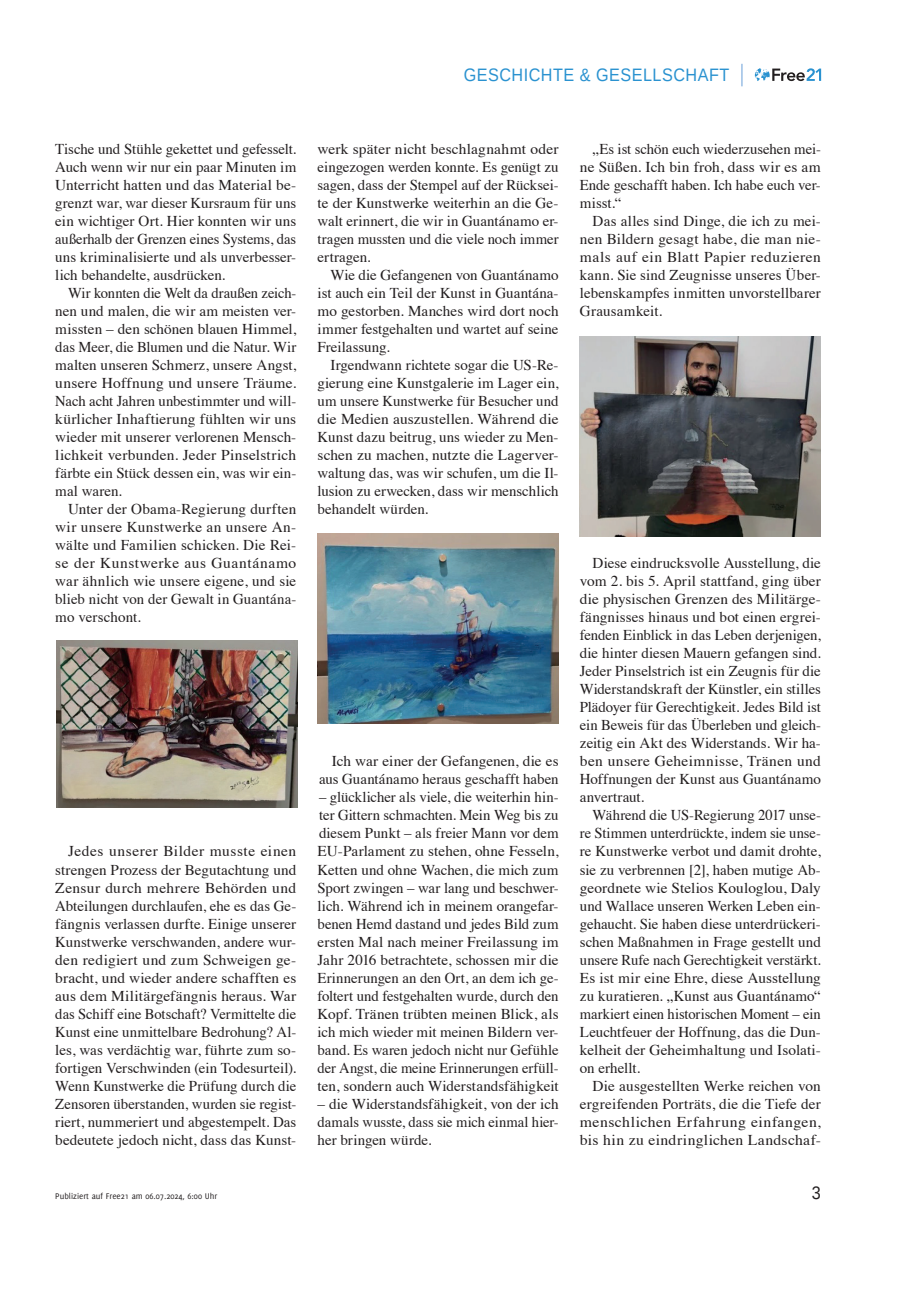
<style>
.page{position:relative;width:906px;height:1289px;background:#fff}
.page>*{position:absolute;margin:0;border:0;box-sizing:border-box;transform-origin:0 0}
.t1{font:18px "Liberation Sans";letter-spacing:.03em;color:#2a92d0;scale:.9 1}
.t2{font:18px "Liberation Sans";color:#231f20;scale:.9 1}
.t3{font:15px/18px "Times";color:#231f20;text-align:justify}
.t4{font:9px "Delicious";color:#231f20}
</style>
<div class="page">
<svg style="left:755px;top:68px;width:66px;height:13px"></svg>
<svg style="left:741px;top:64px;width:1px;height:22px"></svg>
<img style="left:317px;top:533px;width:241px;height:190px">
<img style="left:57px;top:640px;width:241px;height:167px">
<img style="left:580px;top:337px;width:241px;height:200px">
<p class="t1" style="left:464px;top:63px;width:297px">GESCHICHTE &amp; GESELLSCHAFT</p>
<p class="t3" style="left:55px;top:139px;width:242px">Tische und Stühle gekettet und gefesselt.<br>Auch wenn wir nur ein paar Minuten im Unterricht hatten und das Material be&shy;grenzt war, war dieser Kursraum für uns ein wichtiger Ort. Hier konnten wir uns außerhalb der Grenzen eines Systems, das uns kriminalisierte und als unverbesser&shy;lich behandelte, ausdrücken.</p>
<p class="t3" style="left:55px;top:283px;width:242px;text-indent:13px">Wir konnten die Welt da draußen zeich&shy;nen und malen, die wir am meisten ver&shy;missten – den schönen blauen Himmel, das Meer, die Blumen und die Natur. Wir malten unseren Schmerz, unsere Angst, unsere Hoffnung und unsere Träume.<br>Nach acht Jahren unbestimmter und will&shy;kürlicher Inhaftierung fühlten wir uns wieder mit unserer verlorenen Mensch&shy;lichkeit verbunden. Jeder Pinselstrich färbte ein Stück dessen ein, was wir ein&shy;mal waren.</p>
<p class="t3" style="left:55px;top:499px;width:242px;text-indent:13px">Unter der Obama-Regierung durften wir unsere Kunstwerke an unsere An&shy;wälte und Familien schicken. Die Rei&shy;se der Kunstwerke aus Guantánamo war ähnlich wie unsere eigene, und sie blieb nicht von der Gewalt in Guantána&shy;mo verschont.</p>
<p class="t3" style="left:317px;top:139px;width:242px">werk später nicht beschlagnahmt oder eingezogen werden konnte. Es genügt zu sagen, dass der Stempel auf der Rücksei&shy;te der Kunstwerke weiterhin an die Ge&shy;walt erinnert, die wir in Guantánamo er&shy;tragen mussten und die viele noch immer ertragen.</p>
<p class="t3" style="left:317px;top:265px;width:242px;text-indent:13px">Wie die Gefangenen von Guantánamo ist auch ein Teil der Kunst in Guantána&shy;mo gestorben. Manches wird dort noch immer festgehalten und wartet auf seine Freilassung.</p>
<p class="t3" style="left:317px;top:355px;width:242px;text-indent:13px">Irgendwann richtete sogar die US-Re&shy;gierung eine Kunstgalerie im Lager ein, um unsere Kunstwerke für Besucher und die Medien auszustellen. Während die Kunst dazu beitrug, uns wieder zu Men&shy;schen zu machen, nutzte die Lagerver&shy;waltung das, was wir schufen, um die Il&shy;lusion zu erwecken, dass wir menschlich behandelt würden.</p>
<p class="t3" style="left:55px;top:841px;width:242px;text-indent:13px">Jedes unserer Bilder musste einen strengen Prozess der Begutachtung und Zensur durch mehrere Behörden und Abteilungen durchlaufen, ehe es das Ge&shy;fängnis verlassen durfte. Einige unserer Kunstwerke verschwanden, andere wur&shy;den redigiert und zum Schweigen ge&shy;bracht, und wieder andere schafften es aus dem Militärgefängnis heraus. War das Schiff eine Botschaft? Vermittelte die Kunst eine unmittelbare Bedrohung? Al&shy;les, was verdächtig war, führte zum so&shy;fortigen Verschwinden (ein Todesurteil).<br>Wenn Kunstwerke die Prüfung durch die Zensoren überstanden, wurden sie regist&shy;riert, nummeriert und abgestempelt. Das bedeutete jedoch nicht, dass das Kunst-</p>
<p class="t3" style="left:319px;top:751px;width:241px;text-align:right">Ich war einer der Gefangenen, die es aus Guantánamo heraus geschafft haben</p>
<p class="t3" style="left:317px;top:787px;width:242px">– glücklicher als viele, die weiterhin hin&shy;ter Gittern schmachten. Mein Weg bis zu diesem Punkt – als freier Mann vor dem EU-Parlament zu stehen, ohne Fesseln, Ketten und ohne Wachen, die mich zum Sport zwingen – war lang und beschwer&shy;lich. Während ich in meinem orangefar&shy;benen Hemd dastand und jedes Bild zum ersten Mal nach meiner Freilassung im Jahr 2016 betrachtete, schossen mir die Erinnerungen an den Ort, an dem ich ge&shy;foltert und festgehalten wurde, durch den Kopf. Tränen trübten meinen Blick, als ich mich wieder mit meinen Bildern ver&shy;band. Es waren jedoch nicht nur Gefühle der Angst, die meine Erinnerungen erfüll&shy;ten, sondern auch Widerstandsfähigkeit</p>
<p class="t3" style="left:317px;top:1093px;width:242px">– die Widerstandsfähigkeit, von der ich damals wusste, dass sie mich einmal hier&shy;her bringen würde.</p>
<p class="t3" style="left:580px;top:139px;width:242px;text-indent:13px">„Es ist schön euch wiederzusehen mei&shy;ne Süßen. Ich bin froh, dass wir es am Ende geschafft haben. Ich habe euch ver&shy;misst.“</p>
<p class="t3" style="left:580px;top:211px;width:242px;text-indent:13px">Das alles sind Dinge, die ich zu mei&shy;nen Bildern gesagt habe, die man nie&shy;mals auf ein Blatt Papier reduzieren kann. Sie sind Zeugnisse unseres Über&shy;lebenskampfes inmitten unvorstellbarer Grausamkeit.</p>
<p class="t3" style="left:580px;top:553px;width:242px;text-indent:13px">Diese eindrucksvolle Ausstellung, die vom 2. bis 5. April stattfand, ging über die physischen Grenzen des Militärge&shy;fängnisses hinaus und bot einen ergrei&shy;fenden Einblick in das Leben derjenigen, die hinter diesen Mauern gefangen sind.<br>Jeder Pinselstrich ist ein Zeugnis für die Widerstandskraft der Künstler, ein stilles Plädoyer für Gerechtigkeit. Jedes Bild ist ein Beweis für das Überleben und gleich&shy;zeitig ein Akt des Widerstands. Wir ha&shy;ben unsere Geheimnisse, Tränen und Hoffnungen der Kunst aus Guantánamo anvertraut.</p>
<p class="t3" style="left:580px;top:805px;width:242px;text-indent:13px">Während die US-Regierung 2017 unse&shy;re Stimmen unterdrückte, indem sie unse&shy;re Kunstwerke verbot und damit drohte, sie zu verbrennen [2], haben mutige Ab&shy;geordnete wie Stelios Kouloglou, Daly und Wallace unseren Werken Leben ein&shy;gehaucht. Sie haben diese unterdrückeri&shy;schen Maßnahmen in Frage gestellt und unsere Rufe nach Gerechtigkeit verstärkt.<br>Es ist mir eine Ehre, diese Ausstellung zu kuratieren. „Kunst aus Guantánamo“ markiert einen historischen Moment – ein Leuchtfeuer der Hoffnung, das die Dun&shy;kelheit der Geheimhaltung und Isolati&shy;on erhellt.</p>
<p class="t3" style="left:580px;top:1075px;width:242px;text-indent:13px">Die ausgestellten Werke reichen von ergreifenden Porträts, die die Tiefe der menschlichen Erfahrung einfangen, bis hin zu eindringlichen Landschaf-</p>
<p class="t4" style="left:55px;top:1190px;width:163px">Publiziert auf Free21 am 06.07.2024, 6:00 Uhr</p>
<p class="t2" style="left:812px;top:1181px;width:12px">3</p>
</div>
